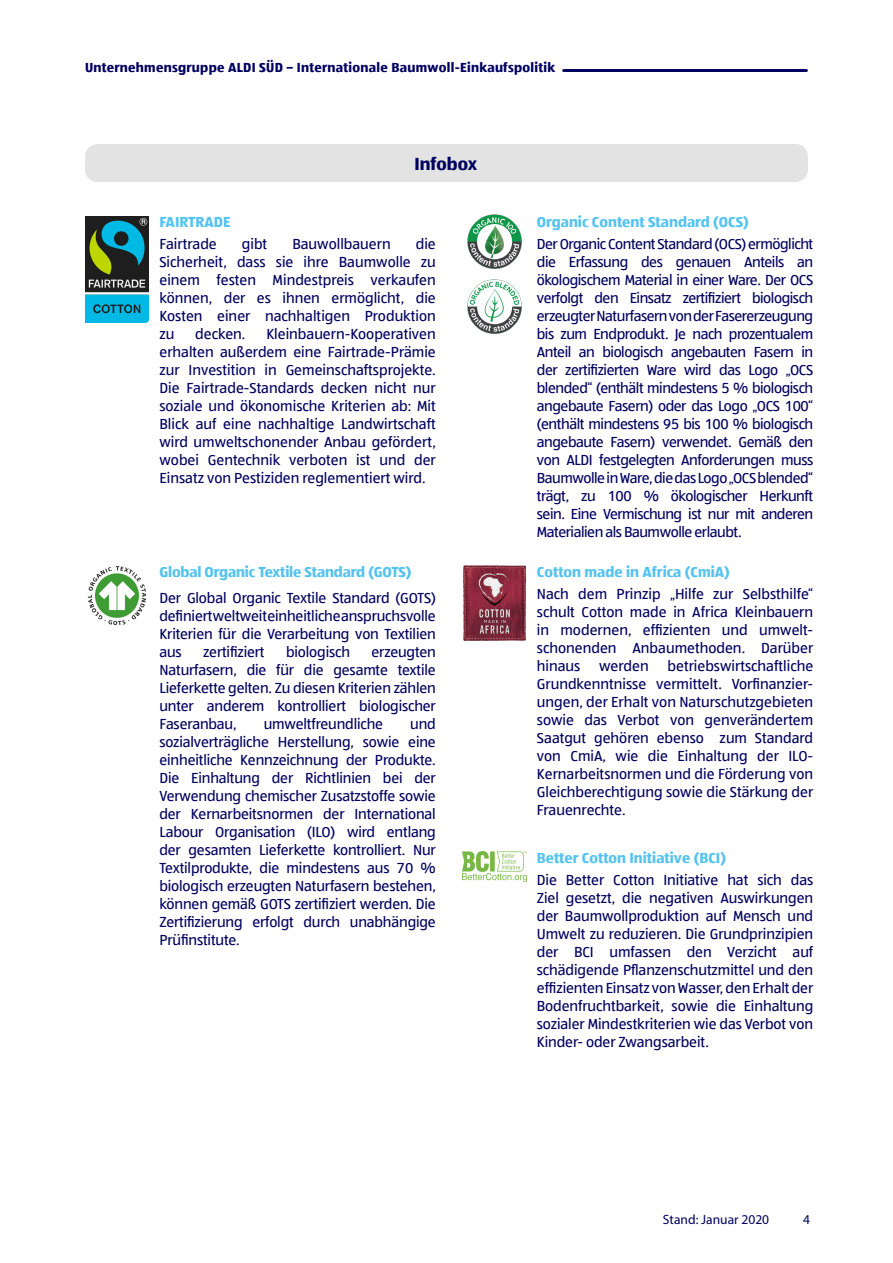
<style>
.page{position:relative;width:893px;height:1263px;background:#fff}
.page>*{position:absolute;margin:0;border:0;box-sizing:border-box;transform-origin:0 0}
.t1{font:700 18px "ALDISUED Office";color:#00005f}
.t2{font:15px/18px "ALDISUED Office";letter-spacing:-.005em;color:#00005f;text-align:justify}
.t3{font:700 15px "ALDISUED Office";color:#55c3f0}
.t4{font:700 13.5px "ALDISUED Office";letter-spacing:.02em;color:#00005f}
.t5{font:13.5px "Myriad Pro";color:#00005f}
</style>
<div class="page">
<hr style="left:564px;top:69px;width:242px;height:3px;background:#00005f">
<img style="left:463px;top:565px;width:63px;height:76px">
<img style="left:85px;top:216px;width:64px;height:106px">
<img style="left:87px;top:566px;width:60px;height:60px">
<img style="left:467px;top:214px;width:55px;height:55px">
<img style="left:467px;top:279px;width:55px;height:55px">
<div style="left:85px;top:144px;width:723px;height:38px;background:#e3e3e3;border-radius:13px"></div>
<img style="left:462px;top:851px;width:64px;height:30px">
<p class="t4" style="left:85px;top:58px;width:472px">Unternehmensgruppe ALDI SÜD – Internationale Baumwoll-Einkaufspolitik</p>
<p class="t1" style="left:415px;top:152px;width:64px">Infobox</p>
<p class="t3" style="left:159px;top:212px;width:73px">FAIRTRADE</p>
<p class="t2" style="left:159px;top:235px;width:59px">Fairtrade</p>
<p class="t2" style="left:242px;top:235px;width:27px">gibt</p>
<p class="t2" style="left:292px;top:235px;width:100px">Bauwollbauern</p>
<p class="t2" style="left:159px;top:235px;width:278px;text-indent:256px">die Sicherheit, dass sie ihre Baumwolle zu einem festen Mindestpreis verkaufen können, der es ihnen ermöglicht, die Kosten einer nachhaltigen Produktion zu</p>
<p class="t2" style="left:159px;top:325px;width:278px;text-indent:107px">Kleinbauern-Kooperativen erhalten außerdem eine Fairtrade-Prämie zur Investition in Gemeinschaftsprojekte.<br>Die Fairtrade-Standards decken nicht nur soziale und ökonomische Kriterien ab: Mit Blick auf eine nachhaltige Landwirtschaft wird umweltschonender Anbau gefördert, wobei Gentechnik verboten ist und der Einsatz von Pestiziden reglementiert wird.</p>
<p class="t2" style="left:195px;top:325px;width:52px">decken.</p>
<p class="t3" style="left:159px;top:561px;width:254px">Global Organic Textile Standard (GOTS)</p>
<p class="t2" style="left:159px;top:589px;width:278px">Der Global Organic Textile Standard (GOTS) definiert weltweit einheitliche anspruchsvolle Kriterien für die Verarbeitung von Textilien aus</p>
<p class="t2" style="left:203px;top:643px;width:63px">zertifiziert</p>
<p class="t2" style="left:286px;top:643px;width:65px">biologisch</p>
<p class="t2" style="left:159px;top:643px;width:278px;text-indent:212px">erzeugten Naturfasern, die für die gesamte textile Lieferkette gelten. Zu diesen Kriterien zählen unter anderem kontrolliert biologischer Faseranbau,</p>
<p class="t2" style="left:264px;top:715px;width:121px">umweltfreundliche</p>
<p class="t2" style="left:159px;top:715px;width:278px;text-indent:251px">und sozialverträgliche Herstellung, sowie eine einheitliche Kennzeichnung der Produkte.<br>Die Einhaltung der Richtlinien bei der Verwendung chemischer Zusatzstoffe sowie der Kernarbeitsnormen der International Labour Organisation (ILO) wird entlang der gesamten Lieferkette kontrolliert. Nur Textilprodukte, die mindestens aus 70 % biologisch erzeugten Naturfasern bestehen, können gemäß GOTS zertifiziert werden. Die Zertifizierung erfolgt durch unabhängige Prüfinstitute.</p>
<p class="t3" style="left:537px;top:212px;width:214px">Organic Content Standard (OCS)</p>
<p class="t2" style="left:537px;top:235px;width:278px">Der Organic Content Standard (OCS) ermöglicht die Erfassung des genauen Anteils an ökologischem Material in einer Ware. Der OCS verfolgt den Einsatz zertifiziert biologisch erzeugter Naturfasern von der Fasererzeugung bis zum Endprodukt. Je nach prozentualem Anteil an biologisch angebauten Fasern in der zertifizierten Ware wird das Logo „OCS blended“ (enthält mindestens 5 % biologisch angebaute Fasern) oder das Logo „OCS 100“ (enthält mindestens 95 bis 100 % biologisch angebaute Fasern) verwendet. Gemäß den von ALDI festgelegten Anforderungen muss Baumwolle in Ware, die das Logo „OCS blended“ trägt, zu 100 % ökologischer Herkunft sein. Eine Vermischung ist nur mit anderen Materialien als Baumwolle erlaubt.</p>
<p class="t3" style="left:537px;top:561px;width:195px">Cotton made in Africa (CmiA)</p>
<p class="t2" style="left:537px;top:584px;width:278px">Nach dem Prinzip „Hilfe zur Selbsthilfe“ schult Cotton made in Africa Kleinbauern in modernen, effizienten und umwelt&shy;schonenden Anbaumethoden. Darüber hinaus</p>
<p class="t2" style="left:537px;top:656px;width:278px;text-indent:131px">betriebswirtschaftliche Grundkenntnisse vermittelt. Vorfinanzier&shy;ungen, der Erhalt von Naturschutzgebieten sowie das Verbot von genverändertem Saatgut gehören ebenso zum Standard von CmiA, wie die Einhaltung der ILO-Kernarbeitsnormen und die Förderung von Gleichberechtigung sowie die Stärkung der Frauenrechte.</p>
<p class="t3" style="left:537px;top:847px;width:191px">Better Cotton Initiative (BCI)</p>
<p class="t2" style="left:537px;top:870px;width:278px">Die Better Cotton Initiative hat sich das Ziel gesetzt, die negativen Auswirkungen der Baumwollproduktion auf Mensch und Umwelt zu reduzieren. Die Grundprinzipien der BCI umfassen den Verzicht auf schädigende Pflanzenschutzmittel und den effizienten Einsatz von Wasser, den Erhalt der Bodenfruchtbarkeit, sowie die Einhaltung sozialer Mindestkriterien wie das Verbot von Kinder- oder Zwangsarbeit.</p>
<p class="t2" style="left:599px;top:656px;width:51px">werden</p>
<p class="t5" style="left:663px;top:1211px;width:108px">Stand: Januar 2020</p>
<p class="t5" style="left:803px;top:1211px;width:8px">4</p>
</div>
